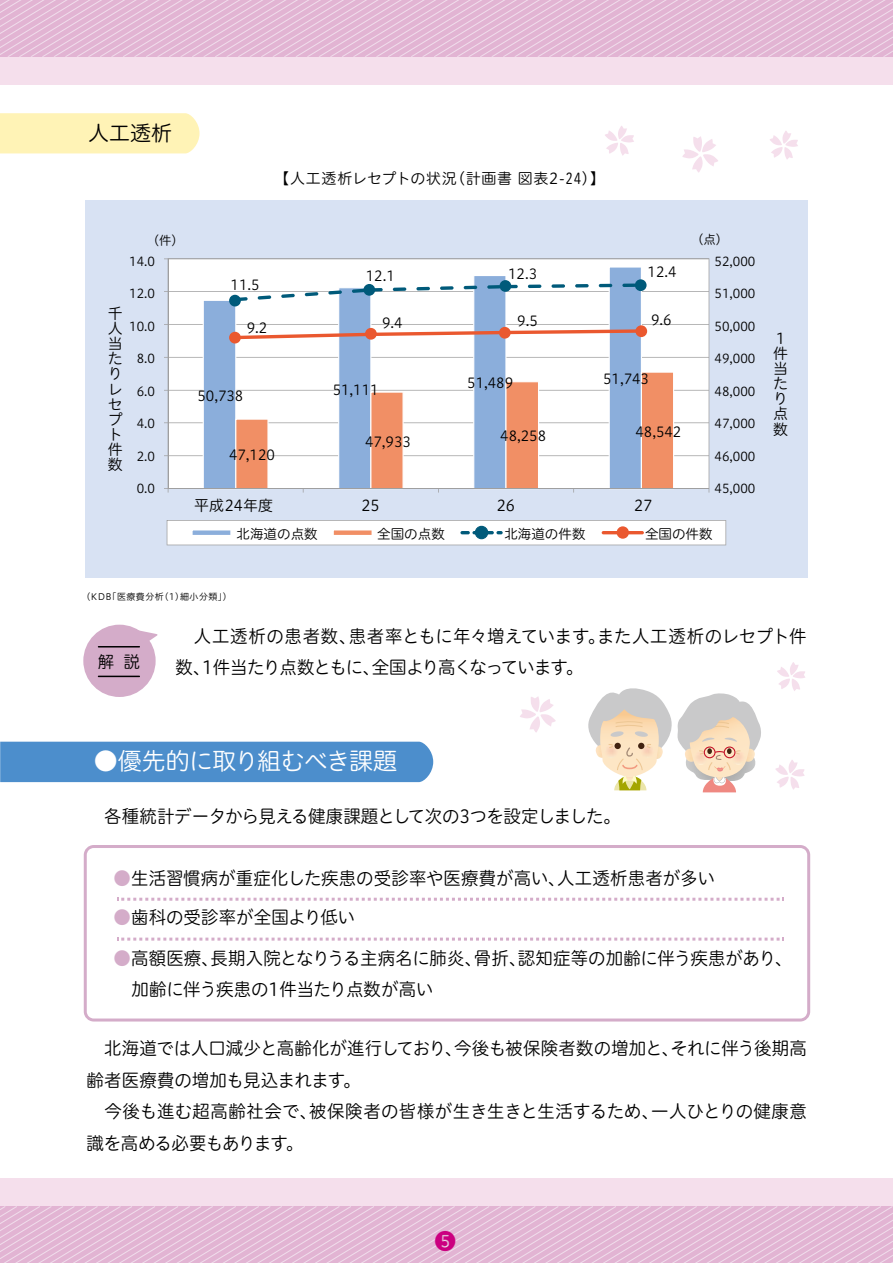
<style>
.page{position:relative;width:893px;height:1263px;background:#fff}
.page>*{position:absolute;margin:0;border:0;box-sizing:border-box;transform-origin:0 0}
.t1{font:24px "Hiragino UD Sans R Std N W3";letter-spacing:-.04em;color:#fff}
.t2{font:21px "Hiragino UD Sans R Std N W3";color:#000}
.t3{font:21px "Hiragino UD Sans R Std N W3";color:#cb0080}
.t4{font:18px/31.5px "Hiragino UD Sans R Std W3";letter-spacing:-.005em;color:#000}
.t5{font:18px "Hiragino UD Sans R Std W3";letter-spacing:-.035em;color:#000}
.t6{font:16.65px "Hiragino UD Sans R Std N W3";color:#000}
.t7{font:15px/15.1px "Hiragino UD Sans R Std W3";letter-spacing:.01em;color:#000;text-align:justify}
.t8{font:15px "Hiragino UD Sans R Std W3";letter-spacing:.05em;color:#000}
.t9{font:13.95px "Hiragino UD Sans R Std W3";color:#000}
.t10{font:13.5px "Hiragino UD Sans R Std W3";color:#000}
.t11{font:12.3px "Hiragino UD Sans R Std W3";color:#000}
.t12{font:9px "Hiragino UD Sans R Std W3";letter-spacing:.05em;color:#000}
.s1{color:#d4acc9}
</style>
<div class="page">
<svg style="left:84px;top:845px;width:726px;height:176px"></svg>
<svg style="left:117px;top:937px;width:667px;height:3px"></svg>
<svg style="left:117px;top:898px;width:667px;height:3px"></svg>
<div style="left:0;top:113px;width:200px;height:40px;background:#fff3b6"></div>
<div style="left:86px;top:200px;width:722px;height:377px;background:#d8e2f3"></div>
<div style="left:0;top:742px;width:433px;height:40px;background:#4c8ecc"></div>
<div style="left:83px;top:625px;width:73px;height:72px;background:#d4acc9;border-radius:50%"></div>
<svg style="left:132px;top:627px;width:26px;height:20px"></svg>
<hr style="left:98px;top:646px;width:42px;height:1px;background:#000">
<hr style="left:98px;top:676px;width:42px;height:1px;background:#000">
<svg style="left:168px;top:258px;width:541px;height:230px;background:#fafafa"></svg>
<svg style="left:203px;top:266px;width:439px;height:222px;background:#d9e4f2"></svg>
<svg style="left:235px;top:372px;width:439px;height:116px;background:#e2d2d2"></svg>
<hr style="left:168px;top:259px;width:1px;height:230px;background:#9f9fa0">
<hr style="left:168px;top:488px;width:541px;height:1px;background:#9f9fa0">
<svg style="left:164px;top:488px;width:5px;height:5px"></svg>
<svg style="left:234px;top:283px;width:402px;height:18px;background:#cedde8"></svg>
<svg style="left:234px;top:329px;width:409px;height:10px;background:#e7bcb4"></svg>
<svg style="left:167px;top:520px;width:559px;height:25px;background:#f4f5f5"></svg>
<hr style="left:602px;top:531px;width:42px;height:3px;background:#ea582f;border-radius:2px">
<div style="left:617px;top:526px;width:12px;height:13px;background:#ea582f;border-radius:50%"></div>
<div style="left:229px;top:295px;width:12px;height:11px;background:#005a7a;border-radius:50%"></div>
<div style="left:229px;top:332px;width:12px;height:11px;background:#ea582f;border-radius:50%"></div>
<div style="left:365px;top:328px;width:12px;height:12px;background:#ea582f;border-radius:50%"></div>
<div style="left:499px;top:327px;width:12px;height:12px;background:#ea582f;border-radius:50%"></div>
<div style="left:635px;top:325px;width:12px;height:12px;background:#ea582f;border-radius:50%"></div>
<div style="left:363px;top:284px;width:12px;height:12px;background:#005a7a;border-radius:50%"></div>
<div style="left:499px;top:280px;width:12px;height:12px;background:#005a7a;border-radius:50%"></div>
<div style="left:635px;top:279px;width:12px;height:12px;background:#005a7a;border-radius:50%"></div>
<div style="left:0;top:31px;width:893px;height:54px;background:#f5dfec"></div>
<svg style="left:0;top:0;width:893px;height:57px;background:#e4bad7"></svg>
<div style="left:0;top:1178px;width:893px;height:54px;background:#f5dfec"></div>
<svg style="left:0;top:1206px;width:893px;height:57px;background:#e4bad6"></svg>
<svg style="left:520px;top:697px;width:36px;height:36px"></svg>
<svg style="left:775px;top:760px;width:30px;height:30px"></svg>
<svg style="left:777px;top:662px;width:28px;height:29px"></svg>
<svg style="left:588px;top:688px;width:173px;height:104px"></svg>
<svg style="left:682px;top:136px;width:36px;height:37px"></svg>
<svg style="left:605px;top:126px;width:29px;height:30px"></svg>
<svg style="left:770px;top:131px;width:28px;height:28px"></svg>
<p class="t2" style="left:88px;top:118px;width:85px">人工透析</p>
<p class="t8" style="left:274px;top:167px;width:332px">【人工透析レセプトの状況（計画書 図表2-24）】</p>
<p class="t11" style="left:147px;top:231px;width:39px">（件）</p>
<p class="t11" style="left:691px;top:230px;width:39px">（点）</p>
<p class="t11" style="left:129px;top:252px;width:27px">14.0</p>
<p class="t11" style="left:129px;top:284px;width:27px">12.0</p>
<p class="t9" style="left:231px;top:275px;width:30px">11.5</p>
<p class="t9" style="left:366px;top:265px;width:30px">12.1</p>
<p class="t9" style="left:508px;top:263px;width:30px">12.3</p>
<p class="t9" style="left:648px;top:261px;width:30px">12.4</p>
<p class="t11" style="left:715px;top:252px;width:42px">52,000</p>
<p class="t11" style="left:715px;top:284px;width:42px">51,000</p>
<p class="t7" style="left:108px;top:305px;width:16px">千人当たりレセプト件数</p>
<p class="t11" style="left:129px;top:317px;width:27px">10.0</p>
<p class="t11" style="left:137px;top:349px;width:20px">8.0</p>
<p class="t11" style="left:137px;top:382px;width:20px">6.0</p>
<p class="t11" style="left:137px;top:414px;width:20px">4.0</p>
<p class="t11" style="left:137px;top:447px;width:20px">2.0</p>
<p class="t9" style="left:247px;top:317px;width:22px">9.2</p>
<p class="t9" style="left:382px;top:312px;width:22px">9.4</p>
<p class="t9" style="left:517px;top:311px;width:22px">9.5</p>
<p class="t9" style="left:651px;top:309px;width:22px">9.6</p>
<p class="t9" style="left:197px;top:385px;width:47px">50,738</p>
<p class="t9" style="left:333px;top:379px;width:47px">51,111</p>
<p class="t9" style="left:467px;top:373px;width:47px">51,489</p>
<p class="t9" style="left:603px;top:368px;width:47px">51,743</p>
<p class="t9" style="left:229px;top:444px;width:47px">47,120</p>
<p class="t9" style="left:365px;top:431px;width:47px">47,933</p>
<p class="t9" style="left:500px;top:426px;width:47px">48,258</p>
<p class="t9" style="left:635px;top:421px;width:47px">48,542</p>
<p class="t11" style="left:715px;top:317px;width:42px">50,000</p>
<p class="t11" style="left:715px;top:349px;width:42px">49,000</p>
<p class="t11" style="left:715px;top:382px;width:42px">48,000</p>
<p class="t11" style="left:715px;top:414px;width:42px">47,000</p>
<p class="t11" style="left:715px;top:447px;width:42px">46,000</p>
<p class="t7" style="left:773px;top:329px;width:16px">１件当たり点数</p>
<p class="t11" style="left:137px;top:479px;width:20px">0.0</p>
<p class="t11" style="left:715px;top:479px;width:42px">45,000</p>
<p class="t7" style="left:194px;top:497px;width:80px">平成24年度</p>
<p class="t7" style="left:361px;top:497px;width:20px">25</p>
<p class="t7" style="left:497px;top:497px;width:20px">26</p>
<p class="t7" style="left:634px;top:497px;width:20px">27</p>
<p class="t10" style="left:237px;top:524px;width:83px">北海道の点数</p>
<p class="t10" style="left:377px;top:524px;width:69px">全国の点数</p>
<p class="t10" style="left:504px;top:524px;width:83px">北海道の件数</p>
<p class="t10" style="left:645px;top:524px;width:69px">全国の件数</p>
<p class="t12" style="left:81px;top:589px;width:152px">（KDB「医療費分析(1)細小分類」）</p>
<p class="t6" style="left:98px;top:649px;width:44px">解 説</p>
<p class="t4" style="left:176px;top:619px;width:633px">　人工透析の患者数、患者率ともに年々増えています。また人工透析のレセプト件数、1件当たり点数ともに、全国より高くなっています。</p>
<h1 class="t1" style="left:94px;top:743px;width:329px">●優先的に取り組むべき課題　</h1>
<p class="t5" style="left:87px;top:802px;width:536px">　各種統計データから見える健康課題として次の3つを設定しました。</p>
<p class="t4" style="left:114px;top:862px;width:603px"><span class="s1">●</span>生活習慣病が重症化した疾患の受診率や医療費が高い、人工透析患者が多い</p>
<p class="t4" style="left:114px;top:901px;width:243px"><span class="s1">●</span>歯科の受診率が全国より低い</p>
<p class="t4" style="left:114px;top:941px;width:680px"><span class="s1">●</span>高額医療、長期入院となりうる主病名に肺炎、骨折、認知症等の加齢に伴う疾患があり、　加齢に伴う疾患の1件当たり点数が高い</p>
<p class="t4" style="left:87px;top:1032px;width:722px">　北海道では人口減少と高齢化が進行しており、今後も被保険者数の増加と、それに伴う後期高齢者医療費の増加も見込まれます。<br>　今後も進む超高齢社会で、被保険者の皆様が生き生きと生活するため、一人ひとりの健康意識を高める必要もあります。</p>
<p class="t3" style="left:435px;top:1227px;width:22px">❺</p>
</div>
